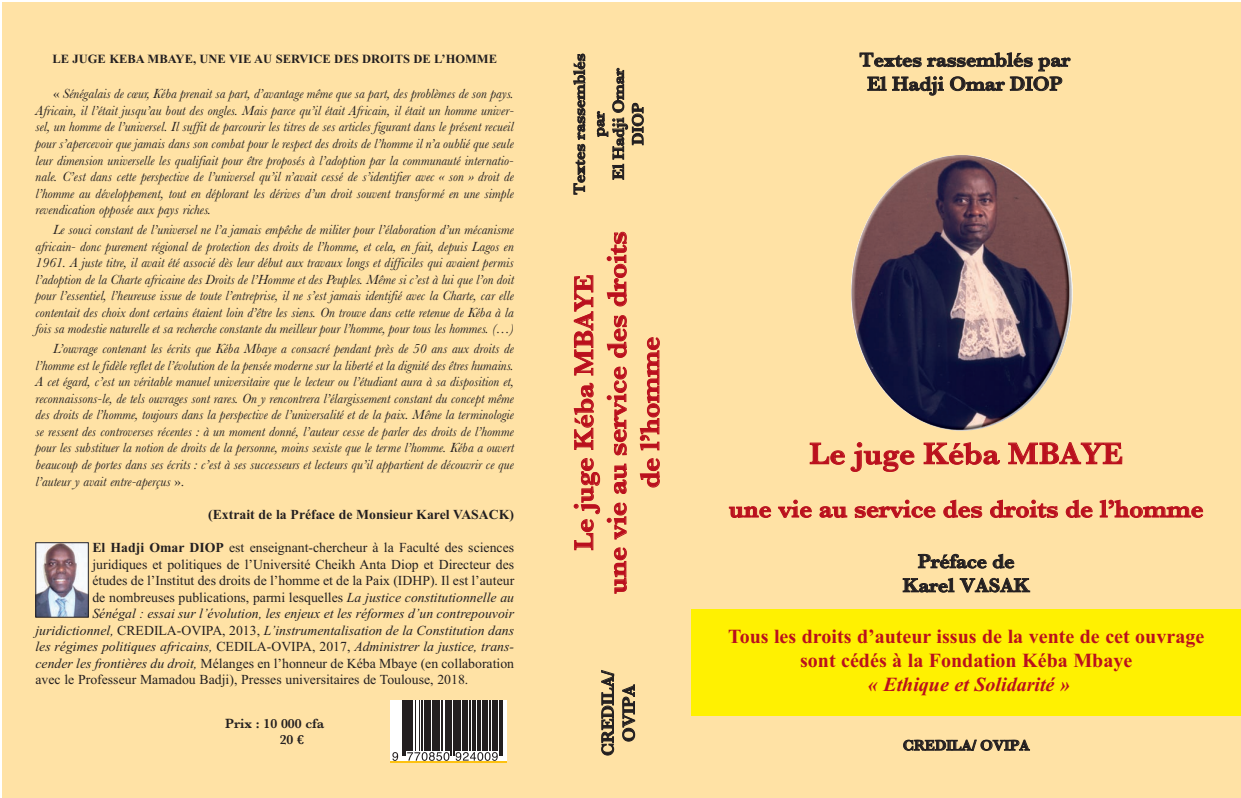
<style>
.page{position:relative;width:1241px;height:798px;background:#fff}
.page>*{position:absolute;margin:0;border:0;box-sizing:border-box;transform-origin:0 0}
.t1{font:600 31.25px "Baskerville";letter-spacing:-.005em;color:#ba101d}
.t2{font:600 27.5px/33px "Baskerville";color:#ba101d;text-align:center}
.t3{font:600 25px "Baskerville";color:#ba101d}
.t4{font:700 20px/24px "Times New Roman";color:#ba101d;text-align:center}
.t5{font:600 20px/24px "Baskerville";color:#231f20;text-align:center}
.t6{font:italic 700 20px "Times New Roman";color:#ba101d}
.t7{font:600 17.5px/21px "Baskerville";letter-spacing:-.005em;color:#231f20;text-align:center}
.t8{font:600 16.25px/19.5px "Baskerville";color:#231f20;text-align:center}
.t9{font:600 15px "Baskerville";letter-spacing:-.005em;color:#231f20}
.t10{font:italic 13.75px/16.5px "Baskerville";color:#231f20;text-align:justify}
.t11{font:13.75px "Times New Roman";color:#231f20}
.t12{font:italic 13.75px "Times New Roman";color:#231f20}
.t13{font:700 13.75px "Times New Roman";color:#231f20}
.t14{font:600 13.75px/16.5px "Baskerville";color:#231f20}
.t15{font:700 12.5px "Times New Roman";color:#231f20}
.s1{font-style:normal}
.s2{font-weight:700}
.s3{font-style:italic}
</style>
<div class="page">
<div style="left:2px;top:2px;width:1238px;height:795px;background:#ffe2a5"></div>
<svg style="left:809px;top:442px;width:105px;height:30px"></svg>
<svg style="left:923px;top:442px;width:77px;height:23px"></svg>
<svg style="left:1008px;top:442px;width:114px;height:22px"></svg>
<svg style="left:728px;top:506px;width:43px;height:12px"></svg>
<svg style="left:778px;top:499px;width:34px;height:19px"></svg>
<svg style="left:819px;top:506px;width:28px;height:12px"></svg>
<svg style="left:854px;top:499px;width:81px;height:19px"></svg>
<svg style="left:943px;top:499px;width:39px;height:19px"></svg>
<svg style="left:990px;top:499px;width:68px;height:19px"></svg>
<svg style="left:1065px;top:499px;width:27px;height:19px"></svg>
<svg style="left:1099px;top:499px;width:104px;height:19px"></svg>
<svg style="left:917px;top:553px;width:69px;height:15px"></svg>
<svg style="left:992px;top:553px;width:22px;height:15px"></svg>
<svg style="left:902px;top:577px;width:128px;height:15px"></svg>
<svg style="left:903px;top:739px;width:126px;height:11px"></svg>
<img style="left:37px;top:544px;width:50px;height:71px">
<div style="left:35px;top:542px;width:54px;height:75px;border:1px solid #231f20"></div>
<svg style="left:573px;top:458px;width:27px;height:92px"></svg>
<svg style="left:573px;top:382px;width:21px;height:68px"></svg>
<svg style="left:573px;top:275px;width:20px;height:101px"></svg>
<svg style="left:614px;top:547px;width:13px;height:47px"></svg>
<svg style="left:606px;top:502px;width:21px;height:37px"></svg>
<svg style="left:614px;top:463px;width:13px;height:31px"></svg>
<svg style="left:606px;top:366px;width:21px;height:89px"></svg>
<svg style="left:606px;top:315px;width:21px;height:43px"></svg>
<svg style="left:606px;top:231px;width:21px;height:76px"></svg>
<svg style="left:639px;top:458px;width:21px;height:30px"></svg>
<svg style="left:639px;top:337px;width:21px;height:113px"></svg>
<svg style="left:601px;top:670px;width:13px;height:85px"></svg>
<svg style="left:622px;top:684px;width:13px;height:57px"></svg>
<svg style="left:391px;top:700px;width:116px;height:61px;background:#a7a6a6"></svg>
<hr style="left:402px;top:700px;width:1px;height:55px;background:#231f20">
<hr style="left:404px;top:700px;width:1px;height:55px;background:#231f20">
<hr style="left:406px;top:700px;width:4px;height:50px;background:#231f20">
<hr style="left:411px;top:700px;width:2px;height:50px;background:#231f20">
<hr style="left:415px;top:700px;width:1px;height:50px;background:#231f20">
<hr style="left:419px;top:700px;width:1px;height:50px;background:#231f20">
<hr style="left:421px;top:700px;width:1px;height:50px;background:#231f20">
<hr style="left:424px;top:700px;width:4px;height:50px;background:#231f20">
<hr style="left:428px;top:700px;width:3px;height:50px;background:#231f20">
<hr style="left:432px;top:700px;width:3px;height:50px;background:#231f20">
<hr style="left:436px;top:700px;width:3px;height:50px;background:#231f20">
<hr style="left:441px;top:700px;width:1px;height:50px;background:#231f20">
<hr style="left:445px;top:700px;width:2px;height:50px;background:#231f20">
<hr style="left:449px;top:700px;width:1px;height:50px;background:#231f20">
<hr style="left:451px;top:700px;width:1px;height:55px;background:#231f20">
<hr style="left:453px;top:700px;width:1px;height:55px;background:#231f20">
<hr style="left:455px;top:700px;width:3px;height:50px;background:#231f20">
<hr style="left:459px;top:700px;width:1px;height:50px;background:#231f20">
<hr style="left:462px;top:700px;width:2px;height:50px;background:#231f20">
<hr style="left:465px;top:700px;width:3px;height:50px;background:#231f20">
<hr style="left:470px;top:700px;width:1px;height:50px;background:#231f20">
<hr style="left:472px;top:700px;width:3px;height:50px;background:#231f20">
<hr style="left:477px;top:700px;width:3px;height:50px;background:#231f20">
<hr style="left:482px;top:700px;width:1px;height:50px;background:#231f20">
<hr style="left:484px;top:700px;width:3px;height:50px;background:#231f20">
<hr style="left:490px;top:700px;width:1px;height:50px;background:#231f20">
<hr style="left:492px;top:700px;width:3px;height:50px;background:#231f20">
<hr style="left:496px;top:700px;width:1px;height:50px;background:#231f20">
<hr style="left:499px;top:700px;width:1px;height:55px;background:#231f20">
<hr style="left:501px;top:700px;width:1px;height:55px;background:#231f20">
<svg style="left:392px;top:751px;width:6px;height:9px"></svg>
<svg style="left:407px;top:751px;width:42px;height:9px"></svg>
<svg style="left:455px;top:751px;width:42px;height:9px"></svg>
<div style="left:691px;top:608px;width:549px;height:107px;background:#fff101"></div>
<svg style="left:859px;top:52px;width:211px;height:44px"></svg>
<img style="left:851px;top:155px;width:221px;height:275px">
<svg style="left:573px;top:54px;width:12px;height:140px"></svg>
<svg style="left:596px;top:68px;width:47px;height:112px"></svg>
<p class="t15" style="left:52px;top:52px;width:446px">LE JUGE KEBA MBAYE, UNE VIE AU SERVICE DES DROITS DE L’HOMME</p>
<p class="t10" style="left:35px;top:85px;width:480px;text-indent:18px"><span class="s1">«</span> Sénégalais de cœur, Kéba prenait sa part, d’avantage même que sa part, des problèmes de son pays.<br>Africain, il l’était jusqu’au bout des ongles. Mais parce qu’il était Africain, il était un homme univer&shy;sel, un homme de l’universel. Il suffit de parcourir les titres de ses articles figurant dans le présent recueil pour s’apercevoir que jamais dans son combat pour le respect des droits de l’homme il n’a oublié que seule leur dimension universelle les qualifiait pour être proposés à l’adoption par la communauté internatio&shy;nale. C’est dans cette perspective de l’universel qu’il n’avait cessé de s’identifier avec « son » droit de l’homme au développement, tout en déplorant les dérives d’un droit souvent transformé en une simple revendication opposée aux pays riches.</p>
<p class="t10" style="left:35px;top:221px;width:480px;text-indent:18px">Le souci constant de l’universel ne l’a jamais empêche de militer pour l’élaboration d’un mécanisme africain- donc purement régional de protection des droits de l’homme, et cela, en fait, depuis Lagos en 1961. A juste titre, il avait été associé dès leur début aux travaux longs et difficiles qui avaient permis l’adoption de la Charte africaine des Droits de l’Homme et des Peuples. Même si c’est à lui que l’on doit pour l’essentiel, l’heureuse issue de toute l’entreprise, il ne s’est jamais identifié avec la Charte, car elle contentait des choix dont certains étaient loin d’être les siens. On trouve dans cette retenue de Kéba à la fois sa modestie naturelle et sa recherche constante du meilleur pour l’homme, pour tous les hommes. (…)</p>
<p class="t10" style="left:35px;top:340px;width:480px;text-indent:18px">L’ouvrage contenant les écrits que Kéba Mbaye a consacré pendant près de 50 ans aux droits de l’homme est le fidèle reflet de l’évolution de la pensée moderne sur la liberté et la dignité des êtres humains.<br>A cet égard, c’est un véritable manuel universitaire que le lecteur ou l’étudiant aura à sa disposition et, reconnaissons-le, de tels ouvrages sont rares. On y rencontrera l’élargissement constant du concept même des droits de l’homme, toujours dans la perspective de l’universalité et de la paix. Même la terminologie se ressent des controverses récentes : à un moment donné, l’auteur cesse de parler des droits de l’homme pour les substituer la notion de droits de la personne, moins sexiste que le terme l’homme. Kéba a ouvert beaucoup de portes dans ses écrits : c’est à ses successeurs et lecteurs qu’il appartient de découvrir ce que l’auteur y avait entre-aperçus <span class="s1">».</span></p>
<p class="t13" style="left:208px;top:505px;width:307px">(Extrait de la Préface de Monsieur Karel VASACK)</p>
<p class="t11" style="left:92px;top:539px;width:423px"><span class="s2">El Hadji Omar DIOP</span> est enseignant-chercheur à la Faculté des sciences</p>
<p class="t11" style="left:92px;top:555px;width:423px">juridiques et politiques de l’Université Cheikh Anta Diop et Directeur des</p>
<p class="t11" style="left:92px;top:572px;width:423px">études de l’Institut des droits de l’homme et de la Paix (IDHP). Il est l’auteur</p>
<p class="t11" style="left:92px;top:588px;width:423px">de nombreuses publications, parmi lesquelles <span class="s3">La justice constitutionnelle au</span></p>
<p class="t12" style="left:92px;top:605px;width:423px">Sénégal : essai sur l’évolution, les enjeux et les réformes d’un contrepouvoir</p>
<p class="t12" style="left:35px;top:621px;width:480px">juridictionnel, <span class="s1">CREDILA-OVIPA, 2013,</span> L’instrumentalisation de la Constitution dans</p>
<p class="t12" style="left:35px;top:638px;width:480px">les régimes politiques africains, <span class="s1">CEDILA-OVIPA, 2017,</span> Administrer la justice, trans-</p>
<p class="t11" style="left:35px;top:654px;width:480px"><span class="s3">cender les frontières du droit,</span> Mélanges en l’honneur de Kéba Mbaye (en collaboration</p>
<p class="t11" style="left:35px;top:671px;width:434px">avec le Professeur Mamadou Badji), Presses universitaires de Toulouse, 2018.</p>
<p class="t14" style="left:280px;top:714px;width:46px;text-indent:-54px">Prix : 10 000 cfa<br>20 €</p>
<p class="t8" style="left:569px;top:194px;width:142px;rotate:-90deg">Textes rassemblés par<br>El Hadji Omar<br>DIOP</p>
<h2 class="t2" style="left:567px;top:593px;width:363px;rotate:-90deg">Le juge Kéba MBAYE<br>une vie au service des droits de l’homme</h2>
<p class="t7" style="left:597px;top:755px;width:87px;rotate:-90deg">CREDILA/<br>OVIPA</p>
<h3 class="t5" style="left:859px;top:47px;width:212px">Textes rassemblés par<br>El Hadji Omar DIOP</h3>
<h1 class="t1" style="left:809px;top:434px;width:315px">Le juge Kéba MBAYE</h1>
<h3 class="t3" style="left:728px;top:493px;width:476px">une vie au service des droits de l’homme</h3>
<h3 class="t5" style="left:902px;top:548px;width:128px">Préface de<br>Karel VASAK</h3>
<h3 class="t4" style="left:728px;top:623px;width:477px">Tous les droits d’auteur issus de la vente de cet ouvrage sont cédés à la Fondation Kéba Mbaye</h3>
<h3 class="t6" style="left:867px;top:672px;width:204px">« Ethique et Solidarité »</h3>
<p class="t9" style="left:902px;top:736px;width:128px">CREDILA/ OVIPA</p>
</div>
